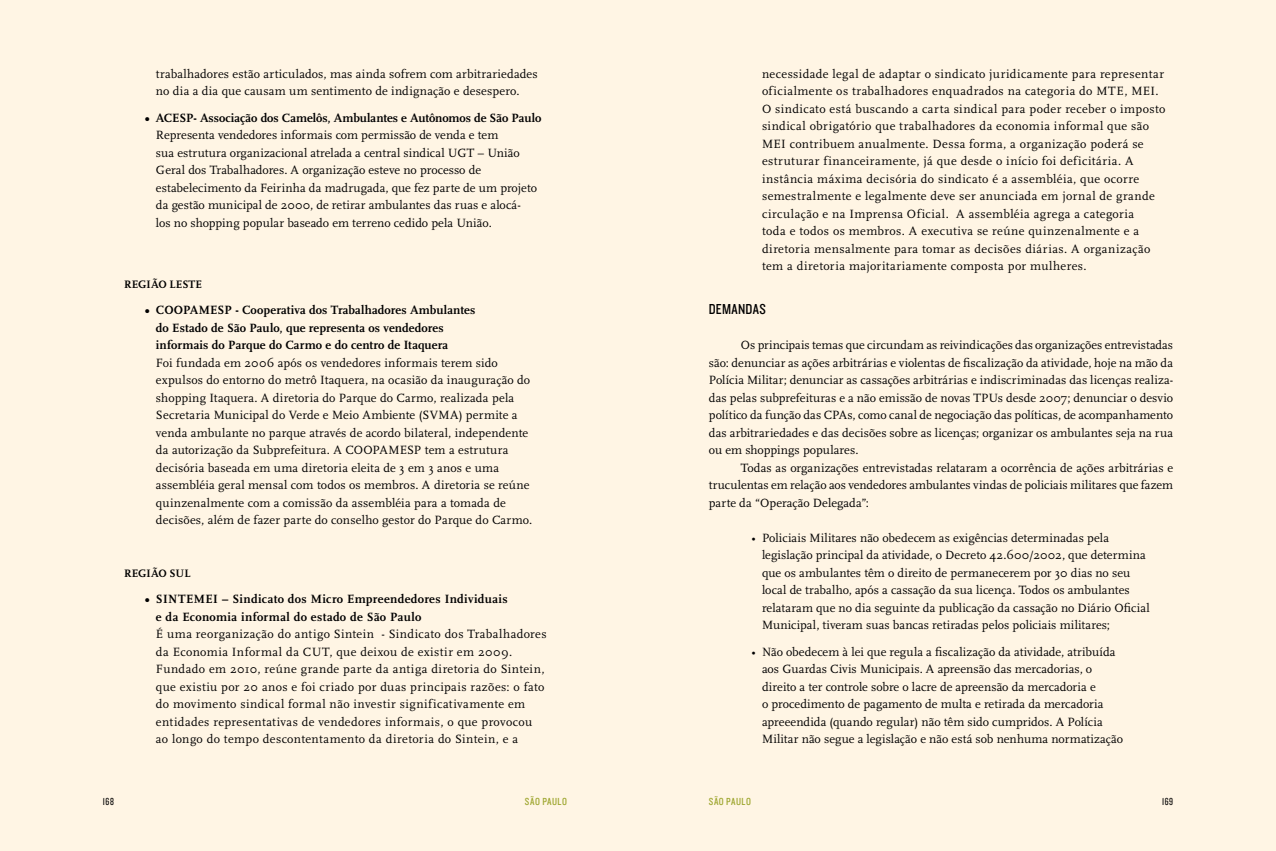
<style>
.page{position:relative;width:1276px;height:851px;background:#fff}
.page>*{position:absolute;margin:0;border:0;box-sizing:border-box;transform-origin:0 0}
.t1{font:15px "Knockout HTF29 Junior Liteweight";color:#000}
.t2{font:12.5px/17.5px "Scala";letter-spacing:.02em;color:#000}
.t3{font:12.5px/17.5px "Scala";color:#000}
.t4{font:700 12.5px/17.5px "Scala";letter-spacing:.01em;color:#000}
.t5{font:700 11.25px "Scala";letter-spacing:.03em;color:#000}
.t6{font:10.62px "Knockout HTF29 Junior Liteweight";letter-spacing:.075em;color:#9ead35}
.t7{font:10.62px "Knockout HTF28 Junior Featherwt";letter-spacing:.06em;color:#000}
</style>
<div class="page">
<div style="left:0;top:0;width:1276px;height:850px;background:#fff5e4"></div>
<p class="t2" style="left:156px;top:65px;width:383px">trabalhadores estão articulados, mas ainda sofrem com arbitrariedades no dia a dia que causam um sentimento de indignação e desespero.</p>
<p class="t4" style="left:145px;top:109px;width:397px">• ACESP- Associação dos Camelôs, Ambulantes e Autônomos de São Paulo</p>
<p class="t2" style="left:156px;top:126px;width:382px">Representa vendedores informais com permissão de venda e tem<br>sua estrutura organizacional atrelada a central sindical UGT – União Geral dos Trabalhadores. A organização esteve no processo de estabelecimento da Feirinha da madrugada, que fez parte de um projeto da gestão municipal de 2000, de retirar ambulantes das ruas e alocá&shy;los no shopping popular baseado em terreno cedido pela União.</p>
<p class="t5" style="left:124px;top:278px;width:60px">Região Leste</p>
<p class="t4" style="left:156px;top:301px;width:321px;text-indent:-11px">• COOPAMESP - Cooperativa dos Trabalhadores Ambulantes do Estado de São Paulo, que representa os vendedores informais do Parque do Carmo e do centro de Itaquera</p>
<p class="t2" style="left:156px;top:354px;width:378px">Foi fundada em 2006 após os vendedores informais terem sido expulsos do entorno do metrô Itaquera, na ocasião da inauguração do shopping Itaquera. A diretoria do Parque do Carmo, realizada pela Secretaria Municipal do Verde e Meio Ambiente (SVMA) permite a venda ambulante no parque através de acordo bilateral, independente da autorização da Subprefeitura. A COOPAMESP tem a estrutura decisória baseada em uma diretoria eleita de 3 em 3 anos e uma assembléia geral mensal com todos os membros. A diretoria se reúne quinzenalmente com a comissão da assembléia para a tomada de decisões, além de fazer parte do conselho gestor do Parque do Carmo.</p>
<p class="t5" style="left:124px;top:566px;width:54px">Região sul</p>
<p class="t4" style="left:156px;top:590px;width:353px;text-indent:-11px">• SINTEMEI – Sindicato dos Micro Empreendedores Individuais e da Economia informal do estado de São Paulo</p>
<p class="t2" style="left:156px;top:625px;width:392px">É uma reorganização do antigo Sintein - Sindicato dos Trabalhadores da Economia Informal da CUT, que deixou de existir em 2009.<br>Fundado em 2010, reúne grande parte da antiga diretoria do Sintein, que existiu por 20 anos e foi criado por duas principais razões: o fato do movimento sindical formal não investir significativamente em entidades representativas de vendedores informais, o que provocou ao longo do tempo descontentamento da diretoria do Sintein, e a</p>
<p class="t2" style="left:762px;top:65px;width:405px">necessidade legal de adaptar o sindicato juridicamente para representar oficialmente os trabalhadores enquadrados na categoria do MTE, MEI.<br>O sindicato está buscando a carta sindical para poder receber o imposto sindical obrigatório que trabalhadores da economia informal que são MEI contribuem anualmente. Dessa forma, a organização poderá se estruturar financeiramente, já que desde o início foi deficitária. A instância máxima decisória do sindicato é a assembléia, que ocorre semestralmente e legalmente deve ser anunciada em jornal de grande circulação e na Imprensa Oficial. A assembléia agrega a categoria<br>toda e todos os membros. A executiva se reúne quinzenalmente e a diretoria mensalmente para tomar as decisões diárias. A organização tem a diretoria majoritariamente composta por mulheres.</p>
<p class="t1" style="left:709px;top:301px;width:8px">DEMAN</p>
<p class="t1" style="left:745px;top:301px;width:15px">DAS</p>
<p class="t2" style="left:709px;top:336px;width:466px;text-align:justify;text-indent:32px">Os principais temas que circundam as reivindicações das organizações entrevistadas são: denunciar as ações arbitrárias e violentas de fiscalização da atividade, hoje na mão da Polícia Militar; denunciar as cassações arbitrárias e indiscriminadas das licenças realiza&shy;das pelas subprefeituras e a não emissão de novas TPUs desde 2007; denunciar o desvio político da função das CPAs, como canal de negociação das políticas, de acompanhamento das arbitrariedades e das decisões sobre as licenças; organizar os ambulantes seja na rua ou em shoppings populares.</p>
<p class="t2" style="left:709px;top:459px;width:466px;text-align:justify;text-indent:32px">Todas as organizações entrevistadas relataram a ocorrência de ações arbitrárias e truculentas em relação aos vendedores ambulantes vindas de policiais militares que fazem parte da “Operação Delegada”:</p>
<p class="t2" style="left:762px;top:529px;width:389px;text-indent:-11px">• Policiais Militares não obedecem as exigências determinadas pela legislação principal da atividade, o Decreto 42.600/2002, que determina que os ambulantes têm o direito de permanecerem por 30 dias no seu local de trabalho, após a cassação da sua licença. Todos os ambulantes relataram que no dia seguinte da publicação da cassação no Diário Oficial Municipal, tiveram suas bancas retiradas pelos policiais militares;</p>
<p class="t3" style="left:762px;top:643px;width:362px;text-indent:-11px">• Não obedecem à lei que regula a fiscalização da atividade, atribuída aos Guardas Civis Municipais. A apreensão das mercadorias, o direito a ter controle sobre o lacre de apreensão da mercadoria e<br>o procedimento de pagamento de multa e retirada da mercadoria apreeendida (quando regular) não têm sido cumpridos. A Polícia Militar não segue a legislação e não está sob nenhuma normatização</p>
<p class="t6" style="left:525px;top:795px;width:43px">SÃO PAU LO</p>
<p class="t6" style="left:709px;top:795px;width:43px">SÃO PAU LO</p>
<p class="t7" style="left:103px;top:795px;width:13px">168</p>
<p class="t7" style="left:1162px;top:795px;width:13px">169</p>
</div>
